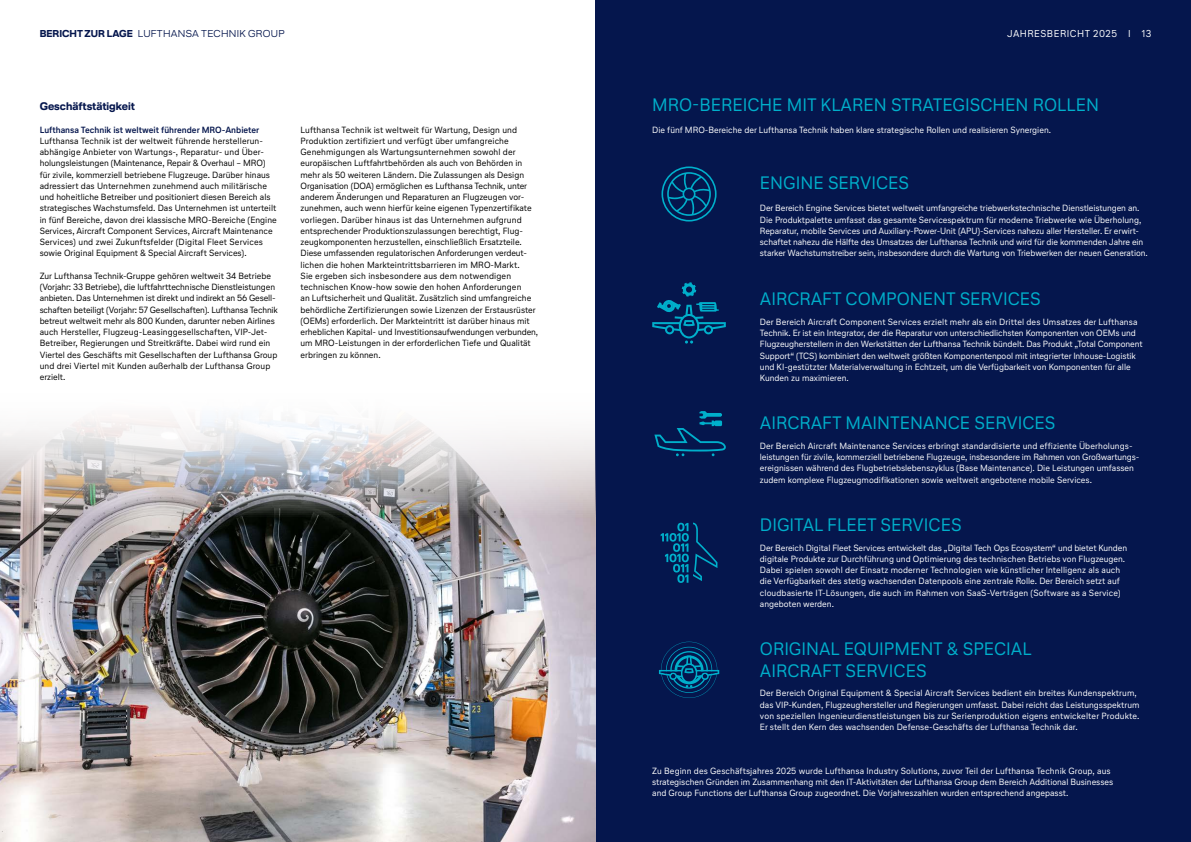
<style>
.page{position:relative;width:1191px;height:842px;background:#fff}
.page>*{position:absolute;margin:0;border:0;box-sizing:border-box;transform-origin:0 0}
.Copy_9_11_25{font:18px/21.6px "Lufthansa Text";color:#00afcb}
.LH_Head_bold_über_Subhead{font:700 11px "Lufthansa Head";color:#05164d}
.t1{font:300 10px "Lufthansa Head";letter-spacing:.03em;color:#05164d}
.t2{font:10px "Lufthansa Text";letter-spacing:.05em;color:#fff}
.Copy_9_11_25-2{font:9px/11.2px "Lufthansa Text";color:#fff}
.Copy_9_11_25-3{font:9px/11.2px "Lufthansa Text";color:#000}
.Subheadline_9_11_25_ohne_Abstand_danach{font:700 9px "Lufthansa Text";color:#05164d}
.s1{font-weight:700}
</style>
<div class="page">
<div style="left:595px;top:0;width:596px;height:842px;background:#05164d"></div>
<img style="left:0;top:419px;width:595px;height:423px">
<svg style="left:654px;top:411px;width:72px;height:45px"></svg>
<svg style="left:661px;top:166px;width:55px;height:56px"></svg>
<svg style="left:652px;top:282px;width:74px;height:62px"></svg>
<svg style="left:660px;top:523px;width:57px;height:60px"></svg>
<svg style="left:659px;top:642px;width:60px;height:56px"></svg>
<p class="t1" style="left:40px;top:27px;width:246px"><span class="s1">BERICHT ZUR LAGE</span> LUFTHANSA TECHNIK GROUP</p>
<p class="t2" style="left:1007px;top:27px;width:146px">JAHRESBERICHT 2025 I 13</p>
<p class="LH_Head_bold_über_Subhead" style="left:40px;top:98px;width:97px">Geschäftstätigkeit</p>
<p class="Subheadline_9_11_25_ohne_Abstand_danach" style="left:40px;top:123px;width:221px">Lufthansa Technik ist weltweit führender MRO-Anbieter</p>
<p class="Copy_9_11_25-3" style="left:40px;top:135px;width:238px">Lufthansa Technik ist der weltweit führende herstellerun&shy;abhängige Anbieter von Wartungs-, Reparatur- und Über&shy;holungsleistungen (Maintenance, Repair &amp; Overhaul – MRO) für zivile, kommerziell betriebene Flugzeuge. Darüber hinaus adressiert das Unternehmen zunehmend auch militärische und hoheitliche Betreiber und positioniert diesen Bereich als strategisches Wachstumsfeld. Das Unternehmen ist unterteilt in fünf Bereiche, davon drei klassische MRO-Bereiche (Engine Services, Aircraft Component Services, Aircraft Maintenance Services) und zwei Zukunftsfelder (Digital Fleet Services sowie Original Equipment &amp; Special Aircraft Services).</p>
<p class="Copy_9_11_25-3" style="left:40px;top:270px;width:240px">Zur Lufthansa Technik-Gruppe gehören weltweit 34 Betriebe (Vorjahr: 33 Betriebe), die luftfahrttechnische Dienstleistungen anbieten. Das Unternehmen ist direkt und indirekt an 56 Gesell&shy;schaften beteiligt (Vorjahr: 57 Gesellschaften). Lufthansa Technik betreut weltweit mehr als 800 Kunden, darunter neben Airlines auch Hersteller, Flugzeug-Leasinggesellschaften, VIP-Jet-Betreiber, Regierungen und Streitkräfte. Dabei wird rund ein Viertel des Geschäfts mit Gesellschaften der Lufthansa Group und drei Viertel mit Kunden außerhalb der Lufthansa Group erzielt.</p>
<p class="Copy_9_11_25-3" style="left:300px;top:124px;width:239px">Lufthansa Technik ist weltweit für Wartung, Design und Produktion zertifiziert und verfügt über umfangreiche Genehmigungen als Wartungsunternehmen sowohl der europäischen Luftfahrtbehörden als auch von Behörden in mehr als 50 weiteren Ländern. Die Zulassungen als Design Organisation (DOA) ermöglichen es Lufthansa Technik, unter anderem Änderungen und Reparaturen an Flugzeugen vor&shy;zunehmen, auch wenn hierfür keine eigenen Typenzertifikate vorliegen. Darüber hinaus ist das Unternehmen aufgrund entsprechender Produktionszulassungen berechtigt, Flug&shy;zeugkomponenten herzustellen, einschließlich Ersatzteile.<br>Diese umfassenden regulatorischen Anforderungen verdeut&shy;lichen die hohen Markteintrittsbarrieren im MRO-Markt.<br>Sie ergeben sich insbesondere aus dem notwendigen technischen Know-how sowie den hohen Anforderungen<br>an Luftsicherheit und Qualität. Zusätzlich sind umfangreiche behördliche Zertifizierungen sowie Lizenzen der Erstausrüster (OEMs) erforderlich. Der Markteintritt ist darüber hinaus mit erheblichen Kapital- und Investitionsaufwendungen verbunden, um MRO-Leistungen in der erforderlichen Tiefe und Qualität erbringen zu können.</p>
<p class="Copy_9_11_25" style="left:652px;top:94px;width:448px">MRO-BEREICHE MIT KLAREN STRATEGISCHEN ROLLEN</p>
<p class="Copy_9_11_25-2" style="left:652px;top:124px;width:400px">Die fünf MRO-Bereiche der Lufthansa Technik haben klare strategische Rollen und realisieren Synergien.</p>
<p class="Copy_9_11_25" style="left:760px;top:171px;width:151px">ENGINE SERVICES</p>
<p class="Copy_9_11_25-2" style="left:760px;top:202px;width:389px">Der Bereich Engine Services bietet weltweit umfangreiche triebwerkstechnische Dienstleistungen an.<br>Die Produktpalette umfasst das gesamte Servicespektrum für moderne Triebwerke wie Überholung, Reparatur, mobile Services und Auxiliary-Power-Unit (APU)-Services nahezu aller Hersteller. Er erwirt&shy;schaftet nahezu die Hälfte des Umsatzes der Lufthansa Technik und wird für die kommenden Jahre ein starker Wachstumstreiber sein, insbesondere durch die Wartung von Triebwerken der neuen Generation.</p>
<p class="Copy_9_11_25" style="left:760px;top:287px;width:282px">AIRCRAFT COMPONENT SERVICES</p>
<p class="Copy_9_11_25-2" style="left:760px;top:316px;width:384px">Der Bereich Aircraft Component Services erzielt mehr als ein Drittel des Umsatzes der Lufthansa Technik. Er ist ein Integrator, der die Reparatur von unterschiedlichsten Komponenten von OEMs und Flugzeugherstellern in den Werkstätten der Lufthansa Technik bündelt. Das Produkt „Total Component Support“ (TCS) kombiniert den weltweit größten Komponentenpool mit integrierter Inhouse-Logistik und KI-gestützter Materialverwaltung in Echtzeit, um die Verfügbarkeit von Komponenten für alle Kunden zu maximieren.</p>
<p class="Copy_9_11_25" style="left:760px;top:412px;width:297px">AIRCRAFT MAINTENANCE SERVICES</p>
<p class="Copy_9_11_25-2" style="left:760px;top:440px;width:380px">Der Bereich Aircraft Maintenance Services erbringt standardisierte und effiziente Überholungs&shy;leistungen für zivile, kommerziell betriebene Flugzeuge, insbesondere im Rahmen von Großwartungs&shy;ereignissen während des Flugbetriebslebenszyklus (Base Maintenance). Die Leistungen umfassen zudem komplexe Flugzeugmodifikationen sowie weltweit angebotene mobile Services.</p>
<p class="Copy_9_11_25" style="left:760px;top:513px;width:203px">DIGITAL FLEET SERVICES</p>
<p class="Copy_9_11_25-2" style="left:760px;top:542px;width:369px">Der Bereich Digital Fleet Services entwickelt das „Digital Tech Ops Ecosystem“ und bietet Kunden digitale Produkte zur Durchführung und Optimierung des technischen Betriebs von Flugzeugen.<br>Dabei spielen sowohl der Einsatz moderner Technologien wie künstlicher Intelligenz als auch die Verfügbarkeit des stetig wachsenden Datenpools eine zentrale Rolle. Der Bereich setzt auf cloudbasierte IT-Lösungen, die auch im Rahmen von SaaS-Verträgen (Software as a Service) angeboten werden.</p>
<p class="Copy_9_11_25" style="left:760px;top:637px;width:273px">ORIGINAL EQUIPMENT &amp; SPECIAL<br>AIRCRAFT SERVICES</p>
<p class="Copy_9_11_25-2" style="left:760px;top:687px;width:381px">Der Bereich Original Equipment &amp; Special Aircraft Services bedient ein breites Kundenspektrum, das VIP-Kunden, Flugzeughersteller und Regierungen umfasst. Dabei reicht das Leistungsspektrum von speziellen Ingenieurdienstleistungen bis zur Serienproduktion eigens entwickelter Produkte.<br>Er stellt den Kern des wachsenden Defense-Geschäfts der Lufthansa Technik dar.</p>
<p class="Copy_9_11_25-2" style="left:652px;top:765px;width:462px">Zu Beginn des Geschäftsjahres 2025 wurde Lufthansa Industry Solutions, zuvor Teil der Lufthansa Technik Group, aus strategischen Gründen im Zusammenhang mit den IT-Aktivitäten der Lufthansa Group dem Bereich Additional Businesses and Group Functions der Lufthansa Group zugeordnet. Die Vorjahreszahlen wurden entsprechend angepasst.</p>
</div>
